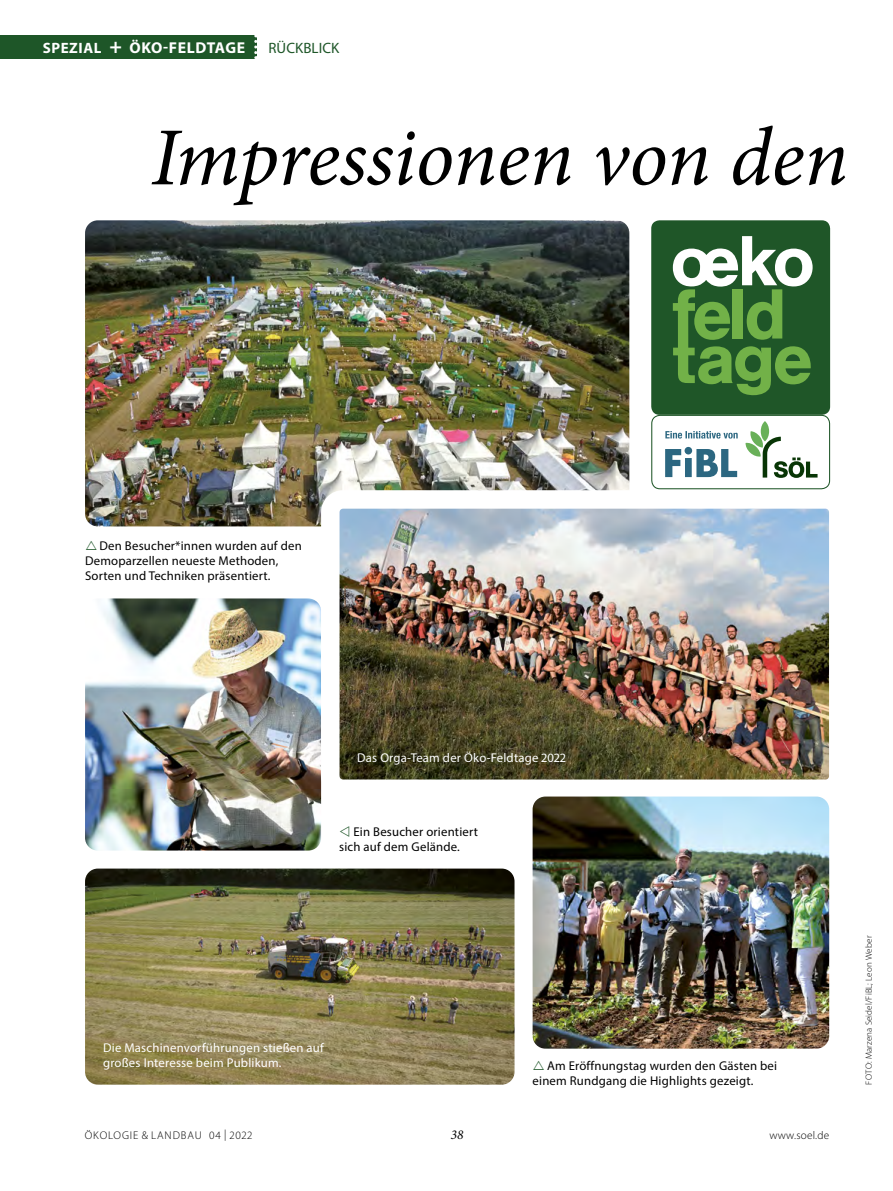
<style>
.page{position:relative;width:893px;height:1191px;background:#fff}
.page>*{position:absolute;margin:0;border:0;box-sizing:border-box;transform-origin:0 0}
.t1{font:italic 82.5px "Minion Pro";letter-spacing:-.01em;color:#000}
.t2{font:700 15.75px "Myriad Pro";letter-spacing:.04em;color:#fff}
.t3{font:15px "Myriad Pro";letter-spacing:.005em;color:#1e5628}
.t4{font:italic 13.5px "Minion Pro";color:#000}
.t5{font:12.75px/15px "Myriad Pro";letter-spacing:.015em;color:#000}
.t6{font:12.75px/15px "Myriad Pro";letter-spacing:.015em;color:#fff}
.t7{font:300 11.25px "Myriad Pro";letter-spacing:.08em;color:#000}
.t8{font:300 11.25px "Myriad Pro";letter-spacing:.02em;color:#000}
.t9{font:300 9px "Myriad Pro";letter-spacing:.015em;color:#000}
.s1{font-size:15px}
.s2{font-size:21px}
.s3{color:#1e5628}
</style>
<div class="page">
<img style="left:85px;top:598px;width:236px;height:252px">
<div style="left:651px;top:220px;width:179px;height:195px;background:#1f5628;border-radius:8px"></div>
<svg style="left:673px;top:236px;width:140px;height:159px"></svg>
<div style="left:651px;top:415px;width:179px;height:74px;border:1px solid #1f5628;border-radius:8px"></div>
<svg style="left:665px;top:447px;width:72px;height:30px"></svg>
<div style="left:761px;top:421px;width:8px;height:20px;background:#69b059;border-radius:50%"></div>
<svg style="left:745px;top:431px;width:72px;height:47px"></svg>
<svg style="left:665px;top:431px;width:73px;height:7px"></svg>
<img style="left:85px;top:220px;width:544px;height:306px">
<img style="left:340px;top:509px;width:488px;height:270px">
<div style="left:321px;top:490px;width:526px;height:308px;border:18px solid #fff;border-radius:13px"></div>
<img style="left:85px;top:868px;width:429px;height:216px">
<img style="left:533px;top:796px;width:296px;height:252px">
<div style="left:0;top:36px;width:256px;height:23px;background:#1e5628"></div>
<svg style="left:254px;top:35px;width:3px;height:24px"></svg>
<p class="t2" style="left:43px;top:37px;width:204px"><span class="s1">SPEZIAL</span> <span class="s2">+</span> ÖKO-FELDTAGE</p>
<p class="t3" style="left:268px;top:39px;width:72px">RÜCKBLICK</p>
<h1 class="t1" style="left:151px;top:102px;width:699px">Impressionen von den</h1>
<p class="t5" style="left:85px;top:538px;width:218px;text-indent:14px">Den Besucher*innen wurden auf den<br>Demoparzellen neueste Methoden,<br>Sorten und Techniken präsentiert.</p>
<p class="t6" style="left:357px;top:749px;width:210px">Das Orga-Team der Öko-Feldtage 2022</p>
<p class="t5" style="left:339px;top:823px;width:140px"><span class="s3">❖</span> Ein Besucher orientiert sich auf dem Gelände.</p>
<p class="t6" style="left:103px;top:1039px;width:222px">Die Maschinenvorführungen stießen auf großes Interesse beim Publikum.</p>
<p class="t5" style="left:533px;top:1057px;width:246px;text-indent:14px">Am Eröffnungstag wurden den Gästen bei einem Rundgang die Highlights gezeigt.</p>
<p class="t7" style="left:85px;top:1128px;width:169px">ÖKOLOGIE &amp; LANDBAU 04 | 2022</p>
<p class="t4" style="left:451px;top:1125px;width:14px">38</p>
<p class="t8" style="left:769px;top:1128px;width:61px">www.soel.de</p>
<p class="t9" style="left:864px;top:1084px;width:150px;rotate:-90deg">FOTO: Marzena Seidel/FiBL; Leon Weber</p>
</div>
